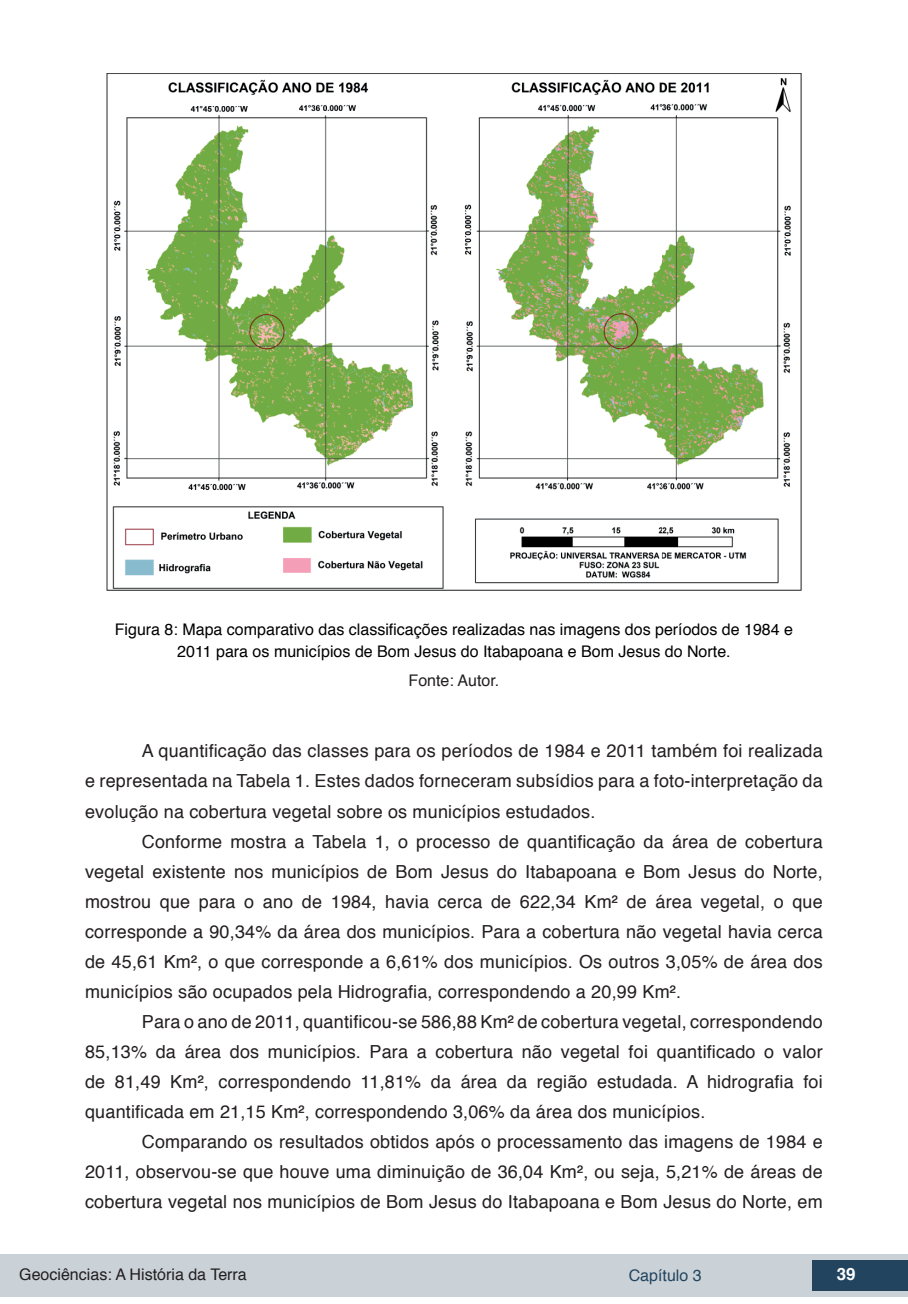
<style>
.page{position:relative;width:908px;height:1304px;background:#fff}
.page>*{position:absolute;margin:0;border:0;box-sizing:border-box;transform-origin:0 0}
.t1{font:18px/30px "Helvetica";letter-spacing:.01em;color:#231f20;text-align:justify}
.t2{font:700 16.8px "Helvetica";color:#fff}
.t3{font:16px/22px "Helvetica";color:#000;text-align:center}
.t4{font:16px "Helvetica";color:#231f20}
.t5{font:16px "Helvetica";color:#23445f}
</style>
<div class="page">
<div style="left:0;top:1254px;width:906px;height:43px;background:#cad2d7"></div>
<div style="left:812px;top:1261px;width:95px;height:30px;background:#23445f"></div>
<img style="left:106px;top:74px;width:695px;height:516px">
<p class="t3" style="left:115px;top:619px;width:679px">Figura 8: Mapa comparativo das classificações realizadas nas imagens dos períodos de 1984 e<br>2011 para os municípios de Bom Jesus do Itabapoana e Bom Jesus do Norte.</p>
<p class="t4" style="left:408px;top:668px;width:92px">Fonte: Autor.</p>
<p class="t1" style="left:85px;top:737px;width:738px;text-indent:57px">A quantificação das classes para os períodos de 1984 e 2011 também foi realizada e representada na Tabela 1. Estes dados forneceram subsídios para a foto-interpretação da evolução na cobertura vegetal sobre os municípios estudados.</p>
<p class="t1" style="left:85px;top:827px;width:738px;text-indent:57px">Conforme mostra a Tabela 1, o processo de quantificação da área de cobertura vegetal existente nos municípios de Bom Jesus do Itabapoana e Bom Jesus do Norte, mostrou que para o ano de 1984, havia cerca de 622,34 Km² de área vegetal, o que corresponde a 90,34% da área dos municípios. Para a cobertura não vegetal havia cerca de 45,61 Km², o que corresponde a 6,61% dos municípios. Os outros 3,05% de área dos municípios são ocupados pela Hidrografia, correspondendo a 20,99 Km².</p>
<p class="t1" style="left:85px;top:1007px;width:738px;text-indent:57px">Para o ano de 2011, quantificou-se 586,88 Km² de cobertura vegetal, correspondendo 85,13% da área dos municípios. Para a cobertura não vegetal foi quantificado o valor de 81,49 Km², correspondendo 11,81% da área da região estudada. A hidrografia foi quantificada em 21,15 Km², correspondendo 3,06% da área dos municípios.</p>
<p class="t1" style="left:85px;top:1127px;width:738px;text-indent:57px">Comparando os resultados obtidos após o processamento das imagens de 1984 e 2011, observou-se que houve uma diminuição de 36,04 Km², ou seja, 5,21% de áreas de cobertura vegetal nos municípios de Bom Jesus do Itabapoana e Bom Jesus do Norte, em</p>
<p class="t4" style="left:19px;top:1262px;width:229px">Geociências: A História da Terra</p>
<p class="t5" style="left:628px;top:1263px;width:74px">Capítulo 3</p>
<p class="t2" style="left:836px;top:1261px;width:20px">39</p>
</div>
